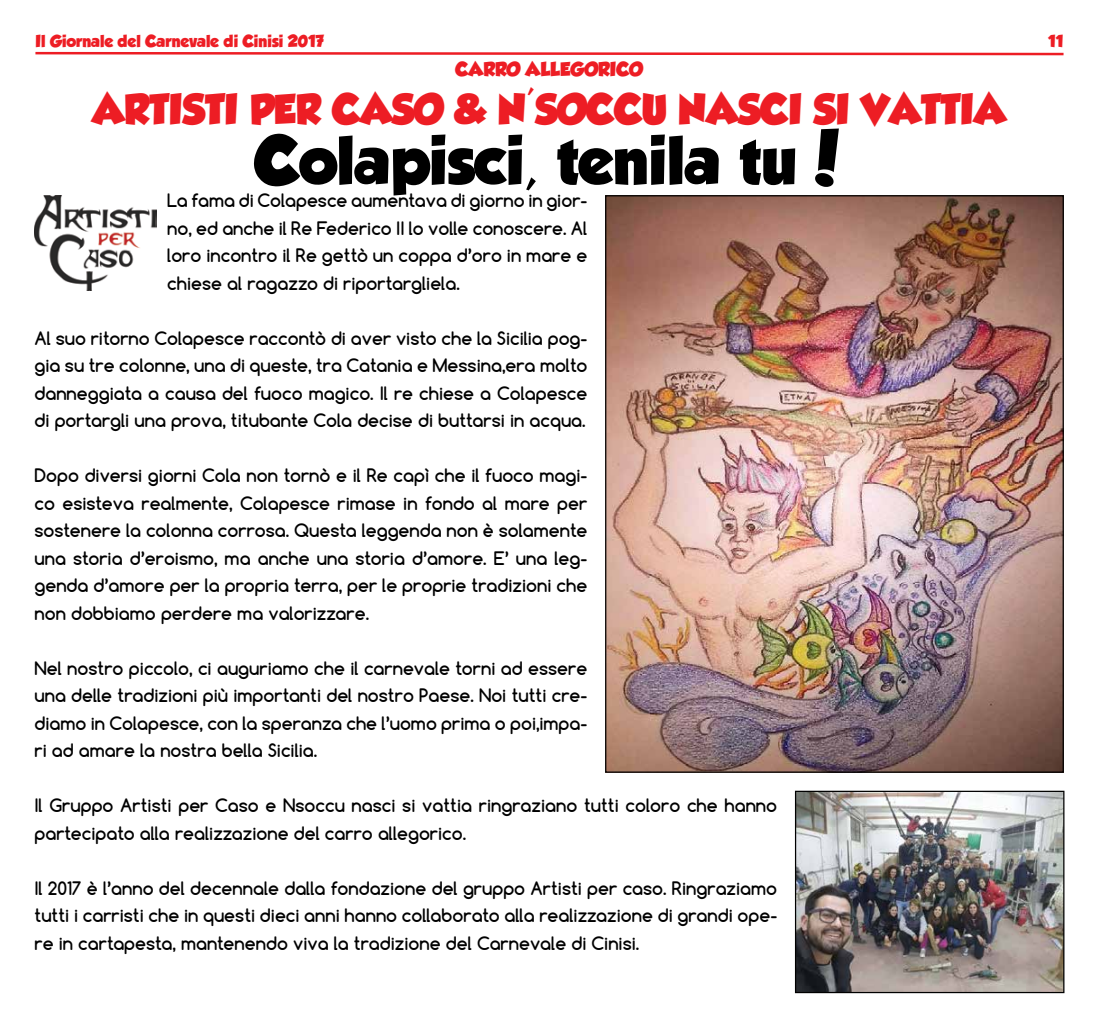
<style>
.page{position:relative;width:1099px;height:1028px;background:#fff}
.page>*{position:absolute;margin:0;border:0;box-sizing:border-box;transform-origin:0 0}
.t1{font:60px "GROBOLD";color:#000}
.t2{font:37.5px "GROBOLD";color:#ed1d24}
.t3{font:700 17.5px/27.5px "Comfortaa";color:#000;text-align:justify}
.t4{font:17.5px "GROBOLD";color:#ed1d24}
.t5{font:15px "GROBOLD";color:#ed1d24}
</style>
<div class="page">
<svg style="left:35px;top:51px;width:1029px;height:5px"></svg>
<img style="left:607px;top:197px;width:454px;height:573px">
<img style="left:34px;top:195px;width:123px;height:96px">
<img style="left:797px;top:792px;width:265px;height:199px">
<div style="left:795px;top:790px;width:269px;height:203px;border:1px solid #000"></div>
<p class="t5" style="left:35px;top:33px;width:290px">Il Giornale del Carnevale di Cinisi 2017</p>
<p class="t5" style="left:1047px;top:33px;width:17px">11</p>
<h2 class="t2" style="left:92px;top:87px;width:915px">ARTISTI PER CASO &amp; N'SOCCU NASCI SI VATTIA</h2>
<p class="t4" style="left:455px;top:59px;width:189px">CARRO ALLEGORICO</p>
<h1 class="t1" style="left:255px;top:125px;width:590px">Colapisci, tenila tu!</h1>
<p class="t3" style="left:167px;top:214px;width:421px">no, ed anche il Re Federico II lo volle conoscere. Al loro incontro il Re gettò un coppa d’oro in mare e chiese al ragazzo di riportargliela.</p>
<p class="t3" style="left:34px;top:324px;width:554px">Al suo ritorno Colapesce raccontò di aver visto che la Sicilia pog&shy;gia su tre colonne, una di queste, tra Catania e Messina,era molto danneggiata a causa del fuoco magico. Il re chiese a Colapesce di portargli una prova, titubante Cola decise di buttarsi in acqua.</p>
<p class="t3" style="left:34px;top:461px;width:554px">Dopo diversi giorni Cola non tornò e il Re capì che il fuoco magi&shy;co esisteva realmente, Colapesce rimase in fondo al mare per sostenere la colonna corrosa. Questa leggenda non è solamente una storia d’eroismo, ma anche una storia d’amore. E’ una leg&shy;genda d’amore per la propria terra, per le proprie tradizioni che non dobbiamo perdere ma valorizzare.</p>
<p class="t3" style="left:34px;top:654px;width:554px">Nel nostro piccolo, ci auguriamo che il carnevale torni ad essere una delle tradizioni più importanti del nostro Paese. Noi tutti cre&shy;diamo in Colapesce, con la speranza che l’uomo prima o poi,impa&shy;ri ad amare la nostra bella Sicilia.</p>
<p class="t3" style="left:167px;top:186px;width:421px">La fama di Colapesce aumentava di giorno in gior-</p>
<p class="t3" style="left:34px;top:791px;width:744px">Il Gruppo Artisti per Caso e Nsoccu nasci si vattia ringraziano tutti coloro che hanno partecipato alla realizzazione del carro allegorico.</p>
<p class="t3" style="left:34px;top:874px;width:744px">Il 2017 è l’anno del decennale dalla fondazione del gruppo Artisti per caso. Ringraziamo tutti i carristi che in questi dieci anni hanno collaborato alla realizzazione di grandi ope&shy;re in cartapesta, mantenendo viva la tradizione del Carnevale di Cinisi.</p>
</div>
